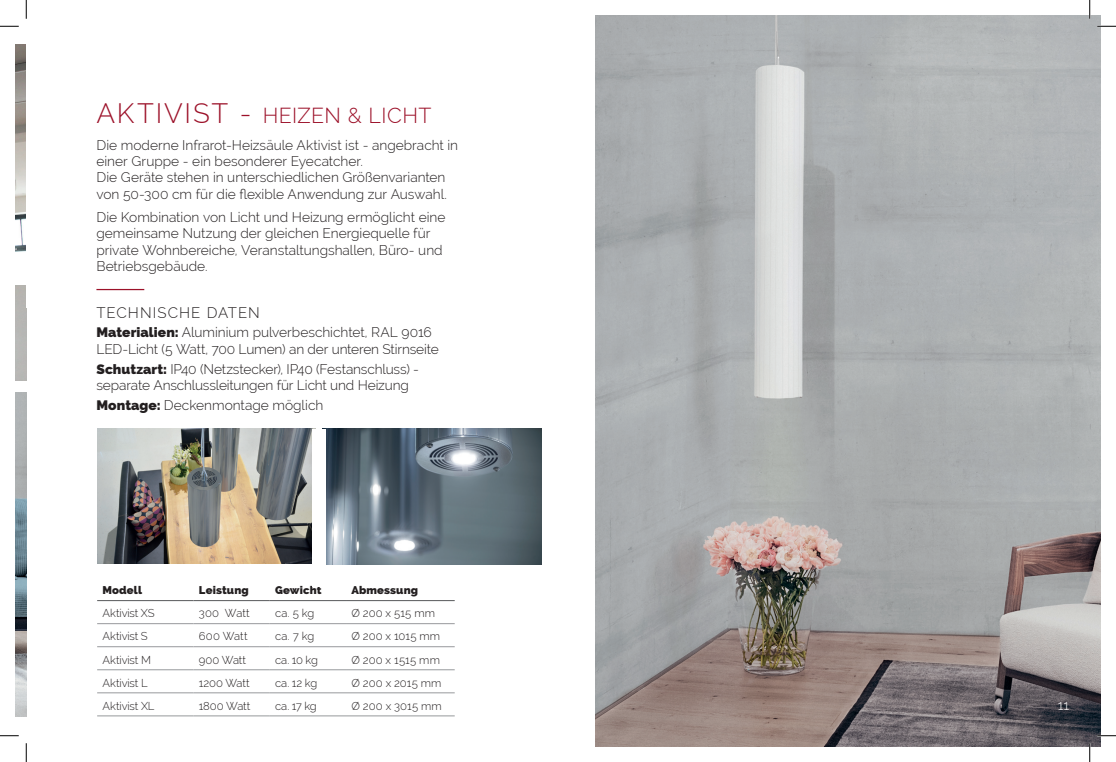
<style>
.page{position:relative;width:1116px;height:762px;background:#fff}
.page>*{position:absolute;margin:0;border:0;box-sizing:border-box;transform-origin:0 0}
.t1{font:300 21.25px "Raleway";letter-spacing:.02em;color:#9c1129}
.t2{font:300 15px "Raleway";letter-spacing:.065em;color:#231f20}
.t3{font:300 13.75px/16.2px "Raleway";color:#231f20}
.t4{font:300 13.75px "Raleway";color:#fff}
.t5{font:300 11.25px "Raleway";letter-spacing:-.005em;color:#231f20}
.t6{font:800 11.25px "Raleway";letter-spacing:.015em;color:#231f20}
.s1{font-size:27.5px}
.s2{font-weight:800}
</style>
<div class="page">
<img style="left:16px;top:392px;width:10px;height:324px">
<img style="left:16px;top:44px;width:10px;height:208px">
<img style="left:595px;top:16px;width:505px;height:730px">
<hr style="left:97px;top:600px;width:96px;height:1px;background:#57585a">
<hr style="left:193px;top:600px;width:77px;height:1px;background:#57585a">
<hr style="left:270px;top:600px;width:76px;height:1px;background:#57585a">
<hr style="left:346px;top:600px;width:109px;height:1px;background:#57585a">
<hr style="left:97px;top:623px;width:96px;height:1px;background:#97999c">
<hr style="left:193px;top:623px;width:77px;height:1px;background:#97999c">
<hr style="left:270px;top:623px;width:76px;height:1px;background:#97999c">
<hr style="left:346px;top:623px;width:109px;height:1px;background:#97999c">
<hr style="left:97px;top:646px;width:96px;height:1px;background:#97999c">
<hr style="left:193px;top:646px;width:77px;height:1px;background:#97999c">
<hr style="left:270px;top:646px;width:76px;height:1px;background:#97999c">
<hr style="left:346px;top:646px;width:109px;height:1px;background:#97999c">
<hr style="left:97px;top:669px;width:96px;height:1px;background:#97999c">
<hr style="left:193px;top:669px;width:77px;height:1px;background:#97999c">
<hr style="left:270px;top:669px;width:76px;height:1px;background:#97999c">
<hr style="left:346px;top:669px;width:109px;height:1px;background:#97999c">
<hr style="left:97px;top:692px;width:96px;height:1px;background:#97999c">
<hr style="left:193px;top:692px;width:77px;height:1px;background:#97999c">
<hr style="left:270px;top:692px;width:76px;height:1px;background:#97999c">
<hr style="left:346px;top:692px;width:109px;height:1px;background:#97999c">
<hr style="left:97px;top:715px;width:96px;height:1px;background:#97999c">
<hr style="left:193px;top:715px;width:77px;height:1px;background:#97999c">
<hr style="left:270px;top:715px;width:76px;height:1px;background:#97999c">
<hr style="left:346px;top:715px;width:109px;height:1px;background:#97999c">
<hr style="left:96px;top:289px;width:48px;height:1px;background:#9c1129">
<img style="left:97px;top:428px;width:215px;height:135px">
<img style="left:326px;top:428px;width:215px;height:136px">
<svg style="left:0;top:25px;width:19px;height:2px"></svg>
<svg style="left:1097px;top:25px;width:18px;height:2px"></svg>
<svg style="left:0;top:735px;width:19px;height:1px"></svg>
<svg style="left:1097px;top:734px;width:18px;height:2px"></svg>
<svg style="left:25px;top:0;width:2px;height:19px"></svg>
<svg style="left:25px;top:743px;width:2px;height:18px"></svg>
<svg style="left:1088px;top:0;width:2px;height:19px"></svg>
<svg style="left:1088px;top:742px;width:2px;height:19px"></svg>
<h1 class="t1" style="left:96px;top:103px;width:336px"><span class="s1">AKTIVIST -</span> HEIZEN &amp; LICHT</h1>
<p class="t3" style="left:96px;top:137px;width:363px">Die moderne Infrarot-Heizsäule Aktivist ist - angebracht in einer Gruppe - ein besonderer Eyecatcher.<br>Die Geräte stehen in unterschiedlichen Größenvarianten von 50-300 cm für die flexible Anwendung zur Auswahl.</p>
<p class="t3" style="left:96px;top:209px;width:350px">Die Kombination von Licht und Heizung ermöglicht eine gemeinsame Nutzung der gleichen Energiequelle für private Wohnbereiche, Veranstaltungshallen, Büro- und Betriebsgebäude.</p>
<p class="t2" style="left:96px;top:303px;width:165px">TECHNISCHE DATEN</p>
<p class="t3" style="left:96px;top:324px;width:344px"><span class="s2">Materialien:</span> Aluminium pulverbeschichtet, RAL 9016<br>LED-Licht (5 Watt, 700 Lumen) an der unteren Stirnseite</p>
<p class="t3" style="left:96px;top:360px;width:324px"><span class="s2">Schutzart:</span> IP40 (Netzstecker), IP40 (Festanschluss) - separate Anschlussleitungen für Licht und Heizung</p>
<p class="t3" style="left:96px;top:396px;width:228px"><span class="s2">Montage:</span> Deckenmontage möglich</p>
<p class="t6" style="left:102px;top:583px;width:41px">Modell</p>
<p class="t6" style="left:199px;top:583px;width:51px">Leistung</p>
<p class="t6" style="left:275px;top:583px;width:48px">Gewicht</p>
<p class="t6" style="left:351px;top:583px;width:68px">Abmessung</p>
<p class="t5" style="left:102px;top:606px;width:54px">Aktivist XS</p>
<p class="t5" style="left:199px;top:606px;width:52px">300 Watt</p>
<p class="t5" style="left:275px;top:606px;width:41px">ca. 5 kg</p>
<p class="t5" style="left:351px;top:606px;width:85px">Ø 200 x 515 mm</p>
<p class="t5" style="left:102px;top:629px;width:47px">Aktivist S</p>
<p class="t5" style="left:199px;top:629px;width:50px">600 Watt</p>
<p class="t5" style="left:275px;top:629px;width:41px">ca. 7 kg</p>
<p class="t5" style="left:351px;top:629px;width:90px">Ø 200 x 1015 mm</p>
<p class="t5" style="left:102px;top:652px;width:50px">Aktivist M</p>
<p class="t5" style="left:199px;top:652px;width:49px">900 Watt</p>
<p class="t5" style="left:275px;top:652px;width:44px">ca. 10 kg</p>
<p class="t5" style="left:351px;top:652px;width:90px">Ø 200 x 1515 mm</p>
<p class="t5" style="left:102px;top:675px;width:47px">Aktivist L</p>
<p class="t5" style="left:199px;top:675px;width:52px">1200 Watt</p>
<p class="t5" style="left:275px;top:675px;width:44px">ca. 12 kg</p>
<p class="t5" style="left:351px;top:675px;width:92px">Ø 200 x 2015 mm</p>
<p class="t5" style="left:102px;top:698px;width:54px">Aktivist XL</p>
<p class="t5" style="left:199px;top:698px;width:53px">1800 Watt</p>
<p class="t5" style="left:275px;top:698px;width:43px">ca. 17 kg</p>
<p class="t5" style="left:351px;top:698px;width:92px">Ø 200 x 3015 mm</p>
<p class="t4" style="left:1057px;top:696px;width:13px">11</p>
</div>
